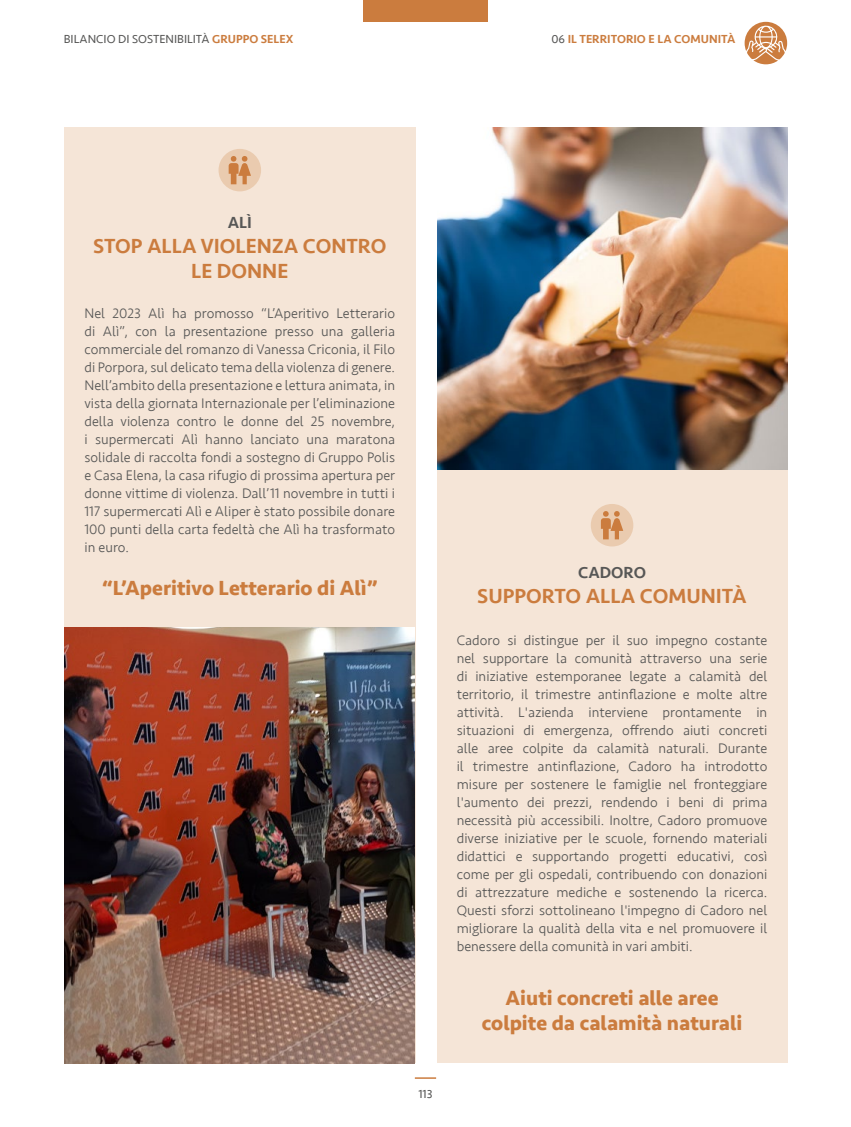
<style>
.page{position:relative;width:851px;height:1127px;background:#fff}
.page>*{position:absolute;margin:0;border:0;box-sizing:border-box;transform-origin:0 0}
.t1{font:700 21px/25.2px "Seravek";color:#cb7c3e;text-align:center}
.t2{font:500 21px/25.2px "Seravek";color:#cb7c3e;text-align:center}
.t3{font:500 16.5px "Seravek";color:#575756}
.t4{font:300 14.25px/18px "Seravek";color:#575756;text-align:justify}
.t5{font:12px "Seravek";color:#575756}
.t6{font:500 12px "Seravek";color:#cb7c3e}
.s1{font-weight:500;color:#cb7c3e}
.s2{font-weight:400;color:#575756}
</style>
<div class="page">
<div style="left:363px;top:0;width:125px;height:21px;background:#cb7c3e"></div>
<hr style="left:415px;top:1077px;width:21px;height:2px;background:#cb7c3e">
<svg style="left:744px;top:22px;width:43px;height:42px"></svg>
<div style="left:437px;top:128px;width:350px;height:935px;background:#f5e5d7"></div>
<div style="left:64px;top:128px;width:351px;height:935px;background:#f5e5d7"></div>
<img style="left:65px;top:627px;width:349px;height:436px">
<div style="left:218px;top:149px;width:43px;height:42px;background:#eacbaf;border-radius:50%"></div>
<svg style="left:228px;top:156px;width:23px;height:28px"></svg>
<div style="left:590px;top:504px;width:43px;height:42px;background:#eacbaf;border-radius:50%"></div>
<svg style="left:600px;top:511px;width:23px;height:28px"></svg>
<img style="left:437px;top:128px;width:350px;height:342px">
<p class="t5" style="left:64px;top:29px;width:231px">BILANCIO DI SOSTENIBILITÀ <span class="s1">GRUPPO SELEX</span></p>
<p class="t6" style="left:551px;top:31px;width:185px"><span class="s2">06</span> IL TERRITORIO E LA COMUNITÀ</p>
<p class="t3" style="left:228px;top:212px;width:26px">ALÌ</p>
<h1 class="t2" style="left:93px;top:234px;width:295px">STOP ALLA VIOLENZA CONTRO<br>LE DONNE</h1>
<p class="t4" style="left:84px;top:305px;width:312px">Nel 2023 Alì ha promosso “L’Aperitivo Letterario di Alì”, con la presentazione presso una galleria commerciale del romanzo di Vanessa Criconia, il Filo di Porpora, sul delicato tema della violenza di genere.<br>Nell’ambito della presentazione e lettura animata, in vista della giornata Internazionale per l’eliminazione della violenza contro le donne del 25 novembre, i supermercati Alì hanno lanciato una maratona solidale di raccolta fondi a sostegno di Gruppo Polis e Casa Elena, la casa rifugio di prossima apertura per donne vittime di violenza. Dall’11 novembre in tutti i 117 supermercati Alì e Aliper è stato possibile donare 100 punti della carta fedeltà che Alì ha trasformato in euro.</p>
<h1 class="t1" style="left:102px;top:575px;width:277px">“L’Aperitivo Letterario di Alì”</h1>
<p class="t5" style="left:418px;top:1084px;width:16px">113</p>
<p class="t3" style="left:578px;top:562px;width:69px">CADORO</p>
<h1 class="t2" style="left:477px;top:584px;width:271px">SUPPORTO ALLA COMUNITÀ</h1>
<p class="t4" style="left:456px;top:631px;width:312px">Cadoro si distingue per il suo impegno costante nel supportare la comunità attraverso una serie di iniziative estemporanee legate a calamità del territorio, il trimestre antinflazione e molte altre attività. L'azienda interviene prontamente in situazioni di emergenza, offrendo aiuti concreti alle aree colpite da calamità naturali. Durante il trimestre antinflazione, Cadoro ha introdotto misure per sostenere le famiglie nel fronteggiare l'aumento dei prezzi, rendendo i beni di prima necessità più accessibili. Inoltre, Cadoro promuove diverse iniziative per le scuole, fornendo materiali didattici e supportando progetti educativi, così come per gli ospedali, contribuendo con donazioni di attrezzature mediche e sostenendo la ricerca.<br>Questi sforzi sottolineano l'impegno di Cadoro nel migliorare la qualità della vita e nel promuovere il benessere della comunità in vari ambiti.</p>
<h1 class="t1" style="left:481px;top:985px;width:262px">Aiuti concreti alle aree colpite da calamità naturali</h1>
</div>
